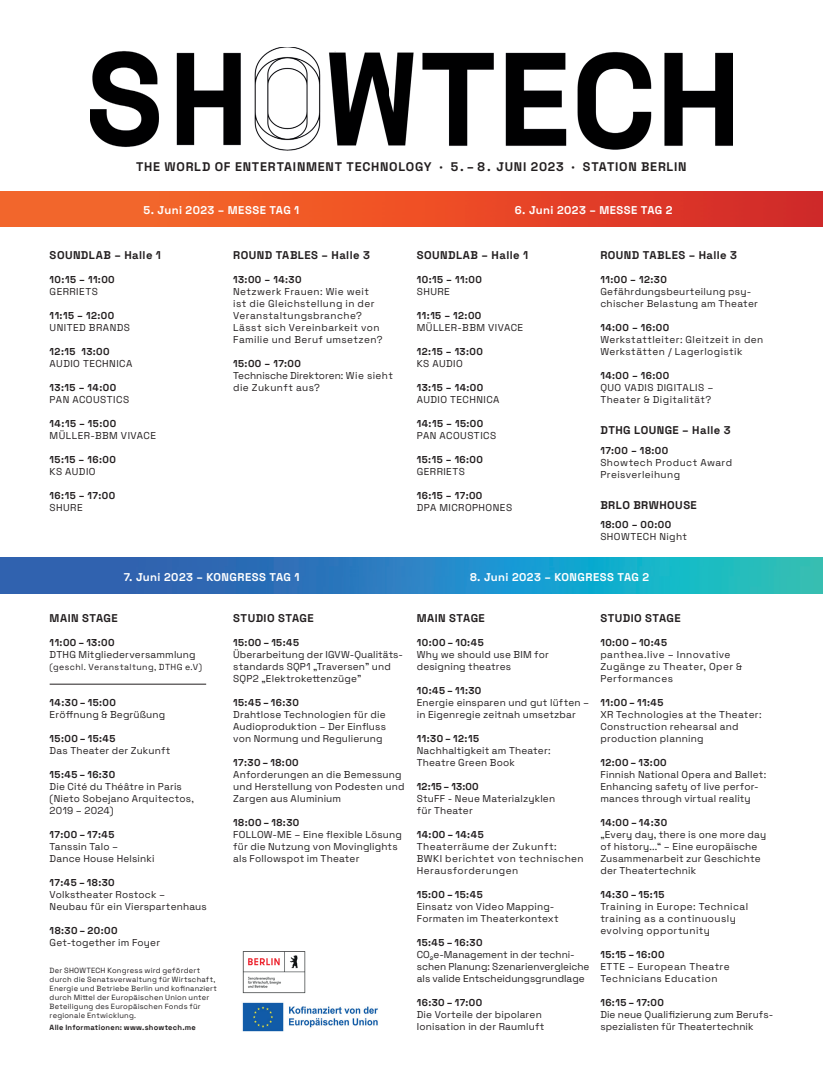
<style>
.page{position:relative;width:823px;height:1078px;background:#fff}
.page>*{position:absolute;margin:0;border:0;box-sizing:border-box;transform-origin:0 0}
.t1{font:300 12.5px "Space Grotesk";letter-spacing:.06em;color:#231f20}
.t2{font:300 11.25px "Space Grotesk";letter-spacing:.04em;color:#231f20}
.t3{font:300 11.25px "Space Grotesk";letter-spacing:.04em;color:#fff}
.t4{font:300 10px/12px "Space Grotesk";letter-spacing:.02em;color:#231f20}
.t5{font:300 10px/12px "Space Grotesk";letter-spacing:.04em;color:#231f20}
.t6{font:300 10px/12px "Space Grotesk";letter-spacing:.045em;color:#231f20}
.t7{font:300 10px/12px "Space Grotesk";color:#231f20}
.t8{font:300 8.75px "Space Grotesk";letter-spacing:.045em;color:#231f20}
.t9{font:300 7.5px/9px "Space Grotesk";letter-spacing:.03em;color:#231f20}
</style>
<div class="page">
<img style="left:0;top:191px;width:822px;height:35px">
<img style="left:0;top:557px;width:822px;height:36px">
<img style="left:90px;top:47px;width:642px;height:103px">
<hr style="left:50px;top:683px;width:156px;height:1px;background:#231f20">
<img style="left:242px;top:951px;width:64px;height:43px">
<img style="left:242px;top:1002px;width:136px;height:29px">
<p class="t1" style="left:136px;top:157px;width:551px">THE WORLD OF ENTERTAINMENT TECHNOLOGY · 5. – 8. JUNI 2023 · STATION BERLIN</p>
<p class="t3" style="left:143px;top:202px;width:157px">5. Juni 2023 – MESSE TAG 1</p>
<p class="t3" style="left:514px;top:202px;width:159px">6. Juni 2023 – MESSE TAG 2</p>
<p class="t2" style="left:50px;top:247px;width:113px">SOUNDLAB – Halle 1</p>
<p class="t2" style="left:233px;top:247px;width:138px">ROUND TABLES – Halle 3</p>
<p class="t6" style="left:50px;top:272px;width:67px">10:15 – 11:00<br>GERRIETS</p>
<p class="t6" style="left:50px;top:308px;width:82px">11:15 – 12:00<br>UNITED BRANDS</p>
<p class="t6" style="left:50px;top:344px;width:84px">12:15 13:00<br>AUDIO TECHNICA</p>
<p class="t6" style="left:50px;top:380px;width:81px">13:15 – 14:00<br>PAN ACOUSTICS</p>
<p class="t6" style="left:50px;top:416px;width:108px">14:15 – 15:00<br>MÜLLER-BBM VIVACE</p>
<p class="t6" style="left:50px;top:452px;width:68px">15:15 – 16:00<br>KS AUDIO</p>
<p class="t6" style="left:50px;top:488px;width:67px">16:15 – 17:00<br>SHURE</p>
<p class="t5" style="left:233px;top:272px;width:151px">13:00 – 14:30<br>Netzwerk Frauen: Wie weit ist die Gleichstellung in der<br>Veranstaltungsbranche?<br>Lässt sich Vereinbarkeit von<br>Familie und Beruf umsetzen?</p>
<p class="t4" style="left:233px;top:356px;width:161px">15:00 – 17:00<br>Technische Direktoren: Wie sieht die Zukunft aus?</p>
<p class="t2" style="left:416px;top:247px;width:113px">SOUNDLAB – Halle 1</p>
<p class="t2" style="left:600px;top:247px;width:138px">ROUND TABLES – Halle 3</p>
<p class="t6" style="left:416px;top:272px;width:67px">10:15 – 11:00<br>SHURE</p>
<p class="t6" style="left:416px;top:308px;width:108px">11:15 – 12:00<br>MÜLLER-BBM VIVACE</p>
<p class="t6" style="left:416px;top:344px;width:68px">12:15 – 13:00<br>KS AUDIO</p>
<p class="t6" style="left:416px;top:380px;width:84px">13:15 – 14:00<br>AUDIO TECHNICA</p>
<p class="t6" style="left:416px;top:416px;width:81px">14:15 – 15:00<br>PAN ACOUSTICS</p>
<p class="t6" style="left:416px;top:452px;width:68px">15:15 – 16:00<br>GERRIETS</p>
<p class="t6" style="left:416px;top:488px;width:97px">16:15 – 17:00<br>DPA MICROPHONES</p>
<p class="t4" style="left:600px;top:272px;width:159px">11:00 – 12:30<br>Gefährdungsbeurteilung psy&shy;chischer Belastung am Theater</p>
<p class="t5" style="left:600px;top:320px;width:164px">14:00 – 16:00<br>Werkstattleiter: Gleitzeit in den<br>Werkstätten / Lagerlogistik</p>
<p class="t6" style="left:600px;top:368px;width:114px">14:00 – 16:00<br>QUO VADIS DIGITALIS –<br>Theater &amp; Digitalität?</p>
<p class="t2" style="left:600px;top:421px;width:132px">DTHG LOUNGE – Halle 3</p>
<p class="t5" style="left:600px;top:444px;width:133px">17:00 – 18:00<br>Showtech Product Award<br>Preisverleihung</p>
<p class="t6" style="left:600px;top:517px;width:88px">18:00 – 00:00<br>SHOWTECH Night</p>
<p class="t2" style="left:600px;top:496px;width:98px">BRLO BRWHOUSE</p>
<p class="t3" style="left:124px;top:568px;width:177px">7. Juni 2023 – KONGRESS TAG 1</p>
<p class="t3" style="left:469px;top:568px;width:180px">8. Juni 2023 – KONGRESS TAG 2</p>
<p class="t2" style="left:50px;top:610px;width:69px">MAIN STAGE</p>
<p class="t4" style="left:50px;top:636px;width:147px">11:00 – 13:00<br>DTHG Mitgliederversammlung</p>
<p class="t8" style="left:50px;top:660px;width:154px">(geschl. Veranstaltung, DTHG e.V)</p>
<p class="t4" style="left:50px;top:696px;width:117px">14:30 – 15:00<br>Eröffnung &amp; Begrüßung</p>
<p class="t4" style="left:50px;top:732px;width:122px">15:00 – 15:45<br>Das Theater der Zukunft</p>
<p class="t4" style="left:50px;top:768px;width:146px">15:45 – 16:30<br>Die Cité du Théâtre in Paris (Nieto Sobejano Arquitectos,<br>2019 – 2024)</p>
<p class="t4" style="left:50px;top:828px;width:106px">17:00 – 17:45<br>Tanssin Talo –<br>Dance House Helsinki</p>
<p class="t4" style="left:50px;top:876px;width:158px">17:45 – 18:30<br>Volkstheater Rostock –<br>Neubau für ein Vierspartenhaus</p>
<p class="t4" style="left:50px;top:924px;width:112px">18:30 – 20:00<br>Get-together im Foyer</p>
<p class="t9" style="left:50px;top:965px;width:169px">Der SHOWTECH Kongress wird gefördert durch die Senatsverwaltung für Wirtschaft, Energie und Betriebe Berlin und kofinanziert durch Mittel der Europäischen Union unter Beteiligung des Europäischen Fonds für regionale Entwicklung.</p>
<p class="t9" style="left:50px;top:1022px;width:148px">Alle Informationen: www.showtech.me</p>
<p class="t2" style="left:233px;top:610px;width:82px">STUDIO STAGE</p>
<p class="t2" style="left:416px;top:610px;width:69px">MAIN STAGE</p>
<p class="t2" style="left:600px;top:610px;width:82px">STUDIO STAGE</p>
<p class="t4" style="left:233px;top:636px;width:171px">15:00 – 15:45<br>Überarbeitung der IGVW-Qualitäts&shy;standards SQP1 „Traversen” und<br>SQP2 „Elektrokettenzüge”</p>
<p class="t4" style="left:233px;top:696px;width:154px">15:45 – 16:30<br>Drahtlose Technologien für die<br>Audioproduktion – Der Einfluss von Normung und Regulierung</p>
<p class="t4" style="left:233px;top:756px;width:173px">17:30 – 18:00<br>Anforderungen an die Bemessung und Herstellung von Podesten und<br>Zargen aus Aluminium</p>
<p class="t4" style="left:233px;top:816px;width:170px">18:00 – 18:30<br>FOLLOW-ME – Eine flexible Lösung für die Nutzung von Movinglights als Followspot im Theater</p>
<p class="t4" style="left:416px;top:636px;width:133px">10:00 – 10:45<br>Why we should use BIM for designing theatres</p>
<p class="t4" style="left:416px;top:684px;width:174px">10:45 – 11:30<br>Energie einsparen und gut lüften – in Eigenregie zeitnah umsetzbar</p>
<p class="t4" style="left:416px;top:732px;width:135px">11:30 – 12:15<br>Nachhaltigkeit am Theater:<br>Theatre Green Book</p>
<p class="t4" style="left:416px;top:780px;width:140px">12:15 – 13:00<br>StuFF - Neue Materialzyklen für Theater</p>
<p class="t5" style="left:416px;top:828px;width:168px">14:00 – 14:45<br>Theaterräume der Zukunft:<br>BWKI berichtet von technischen<br>Herausforderungen</p>
<p class="t4" style="left:416px;top:888px;width:143px">15:00 – 15:45<br>Einsatz von Video Mapping-<br>Formaten im Theaterkontext</p>
<p class="t7" style="left:416px;top:936px;width:174px">15:45 – 16:30<br>CO₂e-Management in der techni&shy;schen Planung: Szenarienvergleiche als valide Entscheidungsgrundlage</p>
<p class="t4" style="left:416px;top:996px;width:129px">16:30 – 17:00<br>Die Vorteile der bipolaren<br>Ionisation in der Raumluft</p>
<p class="t5" style="left:600px;top:636px;width:143px">10:00 – 10:45<br>panthea.live – Innovative<br>Zugänge zu Theater, Oper &amp;<br>Performances</p>
<p class="t4" style="left:600px;top:696px;width:163px">11:00 – 11:45<br>XR Technologies at the Theater:<br>Construction rehearsal and production planning</p>
<p class="t4" style="left:600px;top:756px;width:167px">12:00 – 13:00<br>Finnish National Opera and Ballet:<br>Enhancing safety of live perfor&shy;mances through virtual reality</p>
<p class="t4" style="left:600px;top:816px;width:167px">14:00 – 14:30<br>„Every day, there is one more day of history...“ – Eine europäische<br>Zusammenarbeit zur Geschichte der Theatertechnik</p>
<p class="t5" style="left:600px;top:888px;width:149px">14:30 – 15:15<br>Training in Europe: Technical training as a continuously evolving opportunity</p>
<p class="t5" style="left:600px;top:948px;width:131px">15:15 – 16:00<br>ETTE – European Theatre<br>Technicians Education</p>
<p class="t4" style="left:600px;top:996px;width:174px">16:15 – 17:00<br>Die neue Qualifizierung zum Berufs&shy;spezialisten für Theatertechnik</p>
</div>
